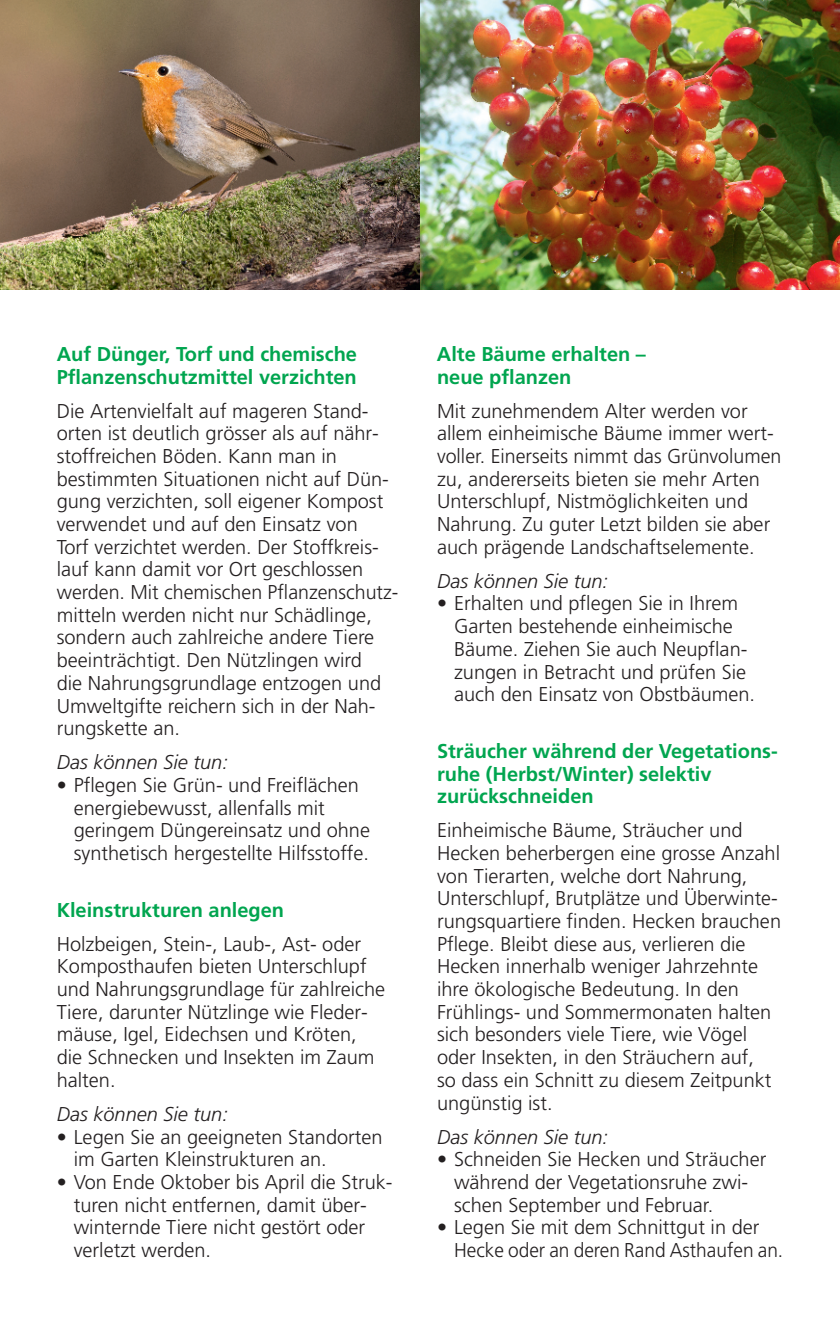
<style>
.page{position:relative;width:840px;height:1327px;background:#fff}
.page>*{position:absolute;margin:0;border:0;box-sizing:border-box;transform-origin:0 0}
.t1{font:300 20px/22.6px "Frutiger";color:#231f20}
.t2{font:700 20px/22.6px "Frutiger";color:#00a54f}
.t3{font:italic 300 20px "Frutiger";color:#231f20}
</style>
<div class="page">
<img style="left:0;top:0;width:839px;height:289px">
<p class="t2" style="left:57px;top:344px;width:302px">Auf Dünger, Torf und chemische<br>Pflanzenschutzmittel verzichten</p>
<p class="t1" style="left:57px;top:401px;width:343px">Die Artenvielfalt auf mageren Stand - orten ist deutlich grösser als auf nähr - stoffreichen Böden. Kann man in bestimmten Situationen nicht auf Dün&shy;gung verzichten, soll eigener Kompost verwendet und auf den Einsatz von<br>Torf verzichtet werden. Der Stoffkreis - lauf kann damit vor Ort geschlossen werden. Mit chemischen Pflanzenschutz - mitteln werden nicht nur Schädlinge, sondern auch zahlreiche andere Tiere beeinträchtigt. Den Nützlingen wird<br>die Nahrungsgrundlage entzogen und Umweltgifte reichern sich in der Nah - rungskette an.</p>
<p class="t3" style="left:57px;top:754px;width:172px">Das können Sie tun:</p>
<p class="t1" style="left:74px;top:775px;width:297px;text-indent:-17px">• Pflegen Sie Grün- und Freiflächen energiebewusst, allenfalls mit geringem Düngereinsatz und ohne synthetisch hergestellte Hilfsstoffe.</p>
<p class="t2" style="left:57px;top:900px;width:229px">Kleinstrukturen anlegen</p>
<p class="t1" style="left:57px;top:934px;width:330px">Holzbeigen, Stein-, Laub-, Ast- oder<br>Komposthaufen bieten Unterschlupf und Nahrungsgrundlage für zahlreiche<br>Tiere, darunter Nützlinge wie Fleder - mäuse, Igel, Eidechsen und Kröten, die Schnecken und Insekten im Zaum halten.</p>
<p class="t3" style="left:57px;top:1106px;width:172px">Das können Sie tun:</p>
<p class="t1" style="left:74px;top:1127px;width:310px;text-indent:-17px">• Legen Sie an geeigneten Standorten im Garten Kleinstrukturen an.</p>
<p class="t1" style="left:74px;top:1172px;width:320px;text-indent:-17px">• Von Ende Oktober bis April die Struk&shy;turen nicht entfernen, damit über - winternde Tiere nicht gestört oder verletzt werden.</p>
<p class="t2" style="left:436px;top:344px;width:210px">Alte Bäume erhalten – neue pflanzen</p>
<p class="t1" style="left:437px;top:401px;width:346px">Mit zunehmendem Alter werden vor allem einheimische Bäume immer wert&shy;voller. Einerseits nimmt das Grünvolumen zu, andererseits bieten sie mehr Arten Unterschlupf, Nistmöglichkeiten und Nahrung. Zu guter Letzt bilden sie aber auch prägende Land schaftselemente.</p>
<p class="t3" style="left:437px;top:573px;width:172px">Das können Sie tun:</p>
<p class="t1" style="left:454px;top:594px;width:302px;text-indent:-17px">• Erhalten und pflegen Sie in Ihrem Garten bestehende einheimische Bäume. Ziehen Sie auch Neupflan - zungen in Betracht und prüfen Sie auch den Einsatz von Obstbäumen.</p>
<p class="t2" style="left:437px;top:741px;width:342px">Sträucher während der Vegetations&shy;ruhe (Herbst/Winter) selektiv zurückschneiden</p>
<p class="t1" style="left:437px;top:820px;width:345px">Einheimische Bäume, Sträucher und Hecken beherbergen eine grosse Anzahl von Tierarten, welche dort Nahrung, Unterschlupf, Brutplätze und Überwinte - rungsquartiere finden. Hecken brauchen Pflege. Bleibt diese aus, verlieren die Hecken innerhalb weniger Jahrzehnte ihre ökologische Bedeutung. In den Frühlings- und Sommermonaten halten sich besonders viele Tiere, wie Vögel oder Insekten, in den Sträuchern auf,<br>so dass ein Schnitt zu diesem Zeitpunkt ungünstig ist.</p>
<p class="t3" style="left:437px;top:1128px;width:172px">Das können Sie tun:</p>
<p class="t1" style="left:454px;top:1149px;width:313px;text-indent:-17px">• Schneiden Sie Hecken und Sträucher während der Vegetationsruhe zwi - schen September und Februar.</p>
<p class="t1" style="left:454px;top:1217px;width:330px;text-indent:-17px">• Legen Sie mit dem Schnittgut in der<br>Hecke oder an deren Rand Asthaufen an.</p>
</div>
